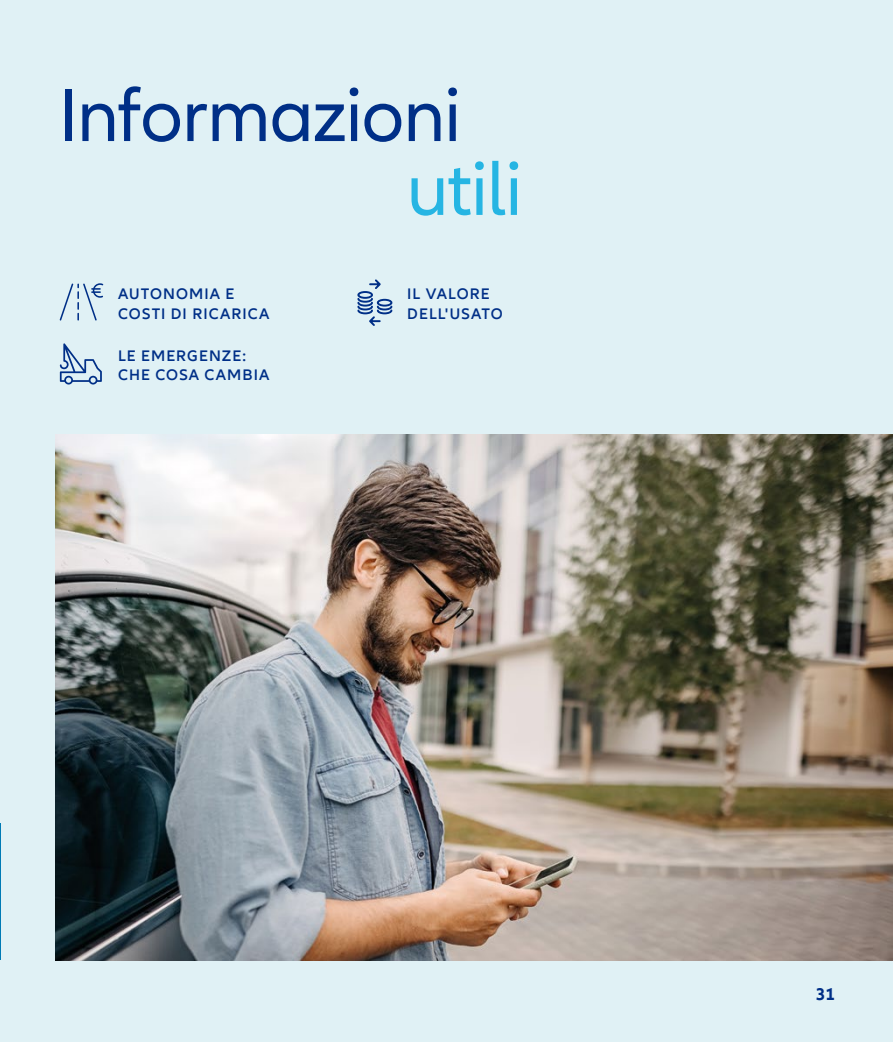
<style>
.page{position:relative;width:893px;height:1042px;background:#e0f1f5}
.page>*{position:absolute;margin:0;border:0;box-sizing:border-box;transform-origin:0 0}
.t1{font:77px "Allianz Neo";letter-spacing:-.02em;color:#002f87}
.t2{font:77px "Allianz Neo";letter-spacing:-.02em;color:#26b5e3}
.t3{font:700 17.5px "Allianz Neo";color:#002f87}
.t4{font:600 15.75px/19.2px "Allianz Neo";letter-spacing:.07em;color:#002f87}
</style>
<div class="page">
<img style="left:56px;top:434px;width:837px;height:526px">
<hr style="left:0;top:823px;width:1px;height:137px;background:#007bb5">
<svg style="left:357px;top:279px;width:36px;height:47px"></svg>
<svg style="left:60px;top:343px;width:42px;height:41px"></svg>
<svg style="left:60px;top:283px;width:43px;height:38px"></svg>
<h1 class="t1" style="left:58px;top:72px;width:405px">Informazioni</h1>
<h1 class="t2" style="left:407px;top:145px;width:117px">utili</h1>
<p class="t4" style="left:118px;top:285px;width:153px">AUTONOMIA E<br>COSTI DI RICARICA</p>
<p class="t4" style="left:118px;top:346px;width:153px">LE EMERGENZE:<br>CHE COSA CAMBIA</p>
<p class="t4" style="left:407px;top:285px;width:97px">IL VALORE<br>DELL'USATO</p>
<p class="t3" style="left:816px;top:984px;width:20px">31</p>
</div>
